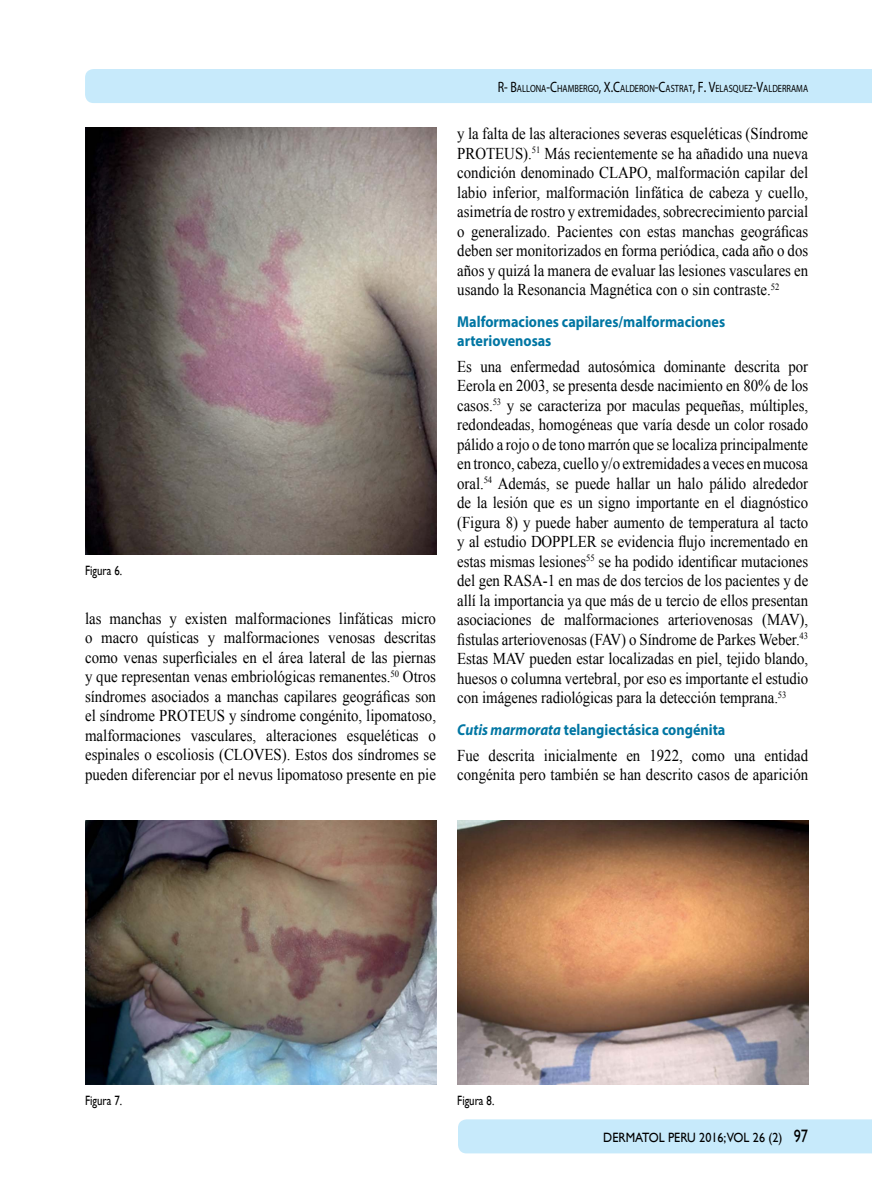
<style>
.page{position:relative;width:872px;height:1191px;background:#fff}
.page>*{position:absolute;margin:0;border:0;box-sizing:border-box;transform-origin:0 0}
.t1{font:16.5px/19.5px "Times New Roman";color:#000;text-align:justify;scale:.9 1}
.t2{font:700 15.75px/18.9px "Myriad Pro";color:#0076a3;scale:.9 1}
.t3{font:13.5px "Gill Sans";color:#000;scale:.9 1}
.t4{font:13.5px "Gill Sans";color:#000;scale:.8 1}
.t5{font:10.5px "Myriad Pro";color:#000;scale:.8 1}
.s1{font-size:15px}
.s2{font-style:italic}
.s3{font-size:18px}
</style>
<div class="page">
<div style="left:85px;top:69px;width:787px;height:34px;background:#c7eafb"></div>
<div style="left:458px;top:1119px;width:414px;height:34px;background:#c7eafb"></div>
<img style="left:85px;top:128px;width:351px;height:426px">
<img style="left:85px;top:821px;width:351px;height:263px">
<img style="left:457px;top:821px;width:351px;height:263px">
<p class="t4" style="left:85px;top:562px;width:48px">Figura 6.</p>
<p class="t1" style="left:85px;top:608px;width:391px">las manchas y existen malformaciones linfáticas micro o macro quísticas y malformaciones venosas descritas como venas superficiales en el área lateral de las piernas y que representan venas embriológicas remanentes.<sup>50</sup> Otros síndromes asociados a manchas capilares geográficas son el síndrome PROTEUS y síndrome congénito, lipomatoso, malformaciones vasculares, alteraciones esqueléticas o espinales o escoliosis (CLOVES). Estos dos síndromes se pueden diferenciar por el nevus lipomatoso presente en pie</p>
<p class="t5" style="left:498px;top:82px;width:389px"><span class="s1">R- B</span>ALLONA<span class="s1">-C</span>HAMBERGO<span class="s1">, X.C</span>ALDERON<span class="s1">-C</span>ASTRAT<span class="s1">, F. V</span>ELASQUEZ<span class="s1">-V</span>ALDERRAMA</p>
<p class="t1" style="left:457px;top:123px;width:391px">y la falta de las alteraciones severas esqueléticas (Síndrome PROTEUS).<sup>51</sup> Más recientemente se ha añadido una nueva condición denominado CLAPO, malformación capilar del labio inferior, malformación linfática de cabeza y cuello, asimetría de rostro y extremidades, sobrecrecimiento parcial o generalizado. Pacientes con estas manchas geográficas deben ser monitorizados en forma periódica, cada año o dos años y quizá la manera de evaluar las lesiones vasculares en usando la Resonancia Magnética con o sin contraste.<sup>52</sup></p>
<p class="t2" style="left:457px;top:311px;width:299px">Malformaciones capilares/malformaciones arteriovenosas</p>
<p class="t1" style="left:457px;top:356px;width:391px">Es una enfermedad autosómica dominante descrita por Eerola en 2003, se presenta desde nacimiento en 80% de los casos.<sup>53</sup> y se caracteriza por maculas pequeñas, múltiples, redondeadas, homogéneas que varía desde un color rosado pálido a rojo o de tono marrón que se localiza principalmente en tronco, cabeza, cuello y/o extremidades a veces en mucosa oral.<sup>54</sup> Además, se puede hallar un halo pálido alrededor de la lesión que es un signo importante en el diagnóstico (Figura 8) y puede haber aumento de temperatura al tacto y al estudio DOPPLER se evidencia flujo incrementado en estas mismas lesiones<sup>55</sup> se ha podido identificar mutaciones del gen RASA-1 en mas de dos tercios de los pacientes y de allí la importancia ya que más de u tercio de ellos presentan asociaciones de malformaciones arteriovenosas (MAV), fistulas arteriovenosas (FAV) o Síndrome de Parkes Weber.<sup>43<br></sup>Estas MAV pueden estar localizadas en piel, tejido blando, huesos o columna vertebral, por eso es importante el estudio con imágenes radiológicas para la detección temprana.<sup>53</sup></p>
<p class="t2" style="left:457px;top:719px;width:299px"><span class="s2">Cutis marmorata</span> telangiectásica congénita</p>
<p class="t1" style="left:457px;top:745px;width:391px">Fue descrita inicialmente en 1922, como una entidad congénita pero también se han descrito casos de aparición</p>
<p class="t4" style="left:85px;top:1092px;width:48px">Figura 7.</p>
<p class="t4" style="left:457px;top:1092px;width:48px">Figura 8.</p>
<p class="t3" style="left:603px;top:1129px;width:229px">DERMATOL PERU 2016;VOL 26 (2) <span class="s3">97</span></p>
</div>
